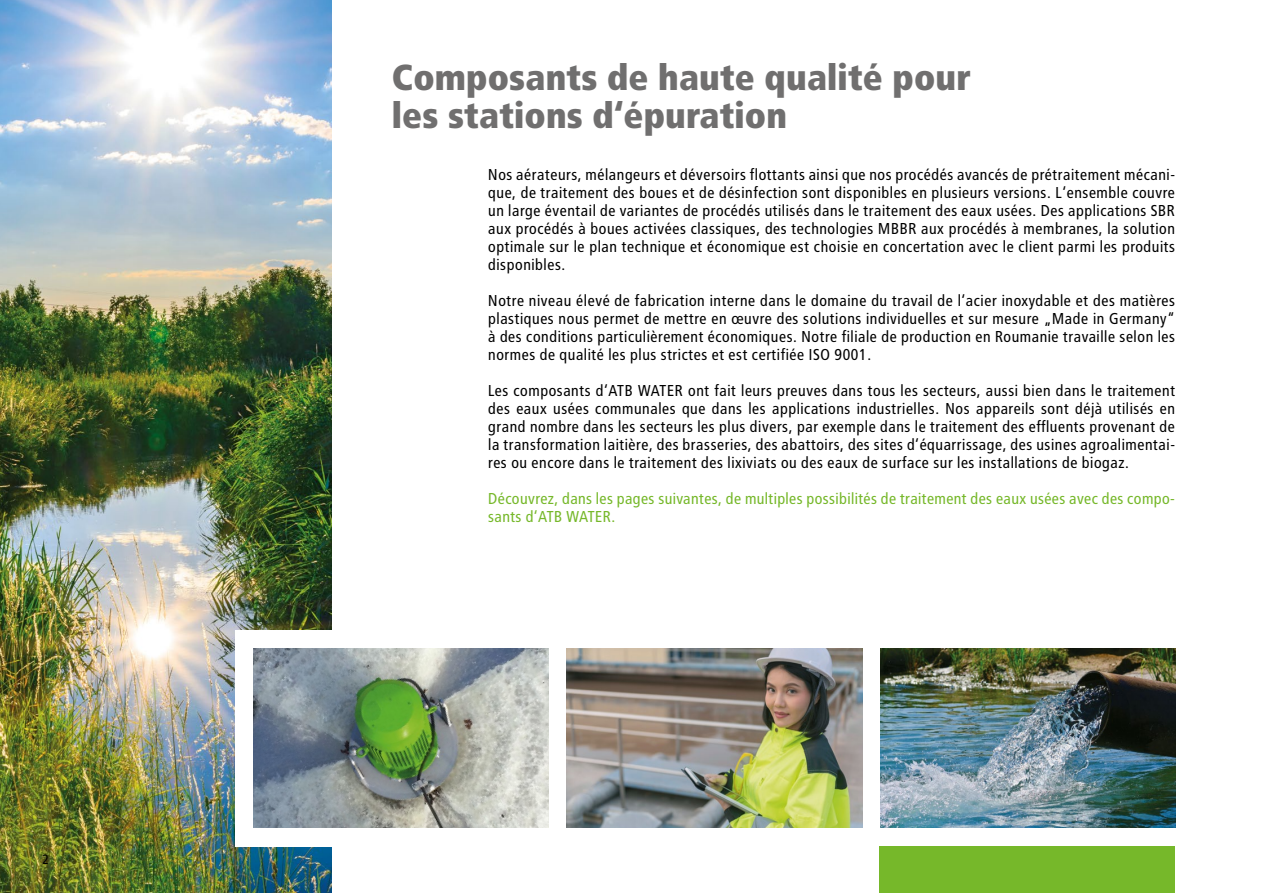
<style>
.page{position:relative;width:1263px;height:893px;background:#fff}
.page>*{position:absolute;margin:0;border:0;box-sizing:border-box;transform-origin:0 0}
.t1{font:36px/37.5px "BVG Fett";color:#706f6f}
.t2{font:15.75px/18px "BVG Normal";color:#000;text-align:justify}
.t3{font:15.75px/18px "BVG Normal";letter-spacing:-.01em;color:#76b82a}
.t4{font:13.5px "BVG Normal";color:#000}
</style>
<div class="page">
<img style="left:0;top:0;width:331px;height:893px">
<img style="left:880px;top:648px;width:295px;height:180px">
<img style="left:567px;top:648px;width:295px;height:180px">
<div style="left:880px;top:846px;width:295px;height:47px;background:#76b82a"></div>
<div style="left:235px;top:630px;width:157px;height:216px;background:#fff"></div>
<img style="left:253px;top:648px;width:296px;height:180px">
<p class="t4" style="left:43px;top:851px;width:9px">2</p>
<h1 class="t1" style="left:392px;top:58px;width:581px">Composants de haute qualité pour les stations d‘épuration</h1>
<p class="t2" style="left:488px;top:166px;width:689px">Nos aérateurs, mélangeurs et déversoirs flottants ainsi que nos procédés avancés de prétraitement mécani&shy;que, de traitement des boues et de désinfection sont disponibles en plusieurs versions. L‘ensemble couvre un large éventail de variantes de procédés utilisés dans le traitement des eaux usées. Des applications SBR aux procédés à boues activées classiques, des technologies MBBR aux procédés à membranes, la solution optimale sur le plan technique et économique est choisie en concertation avec le client parmi les produits disponibles.</p>
<p class="t2" style="left:488px;top:292px;width:689px">Notre niveau élevé de fabrication interne dans le domaine du travail de l‘acier inoxydable et des matières plastiques nous permet de mettre en œuvre des solutions individuelles et sur mesure „Made in Germany“ à des conditions particulièrement économiques. Notre filiale de production en Roumanie travaille selon les normes de qualité les plus strictes et est certifiée ISO 9001.</p>
<p class="t2" style="left:488px;top:382px;width:689px">Les composants d‘ATB WATER ont fait leurs preuves dans tous les secteurs, aussi bien dans le traitement des eaux usées communales que dans les applications industrielles. Nos appareils sont déjà utilisés en grand nombre dans les secteurs les plus divers, par exemple dans le traitement des effluents provenant de la transformation laitière, des brasseries, des abattoirs, des sites d‘équarrissage, des usines agroalimentai&shy;res ou encore dans le traitement des lixiviats ou des eaux de surface sur les installations de biogaz.</p>
<p class="t3" style="left:488px;top:490px;width:689px">Découvrez, dans les pages suivantes, de multiples possibilités de traitement des eaux usées avec des compo&shy;sants d‘ATB WATER.</p>
</div>
